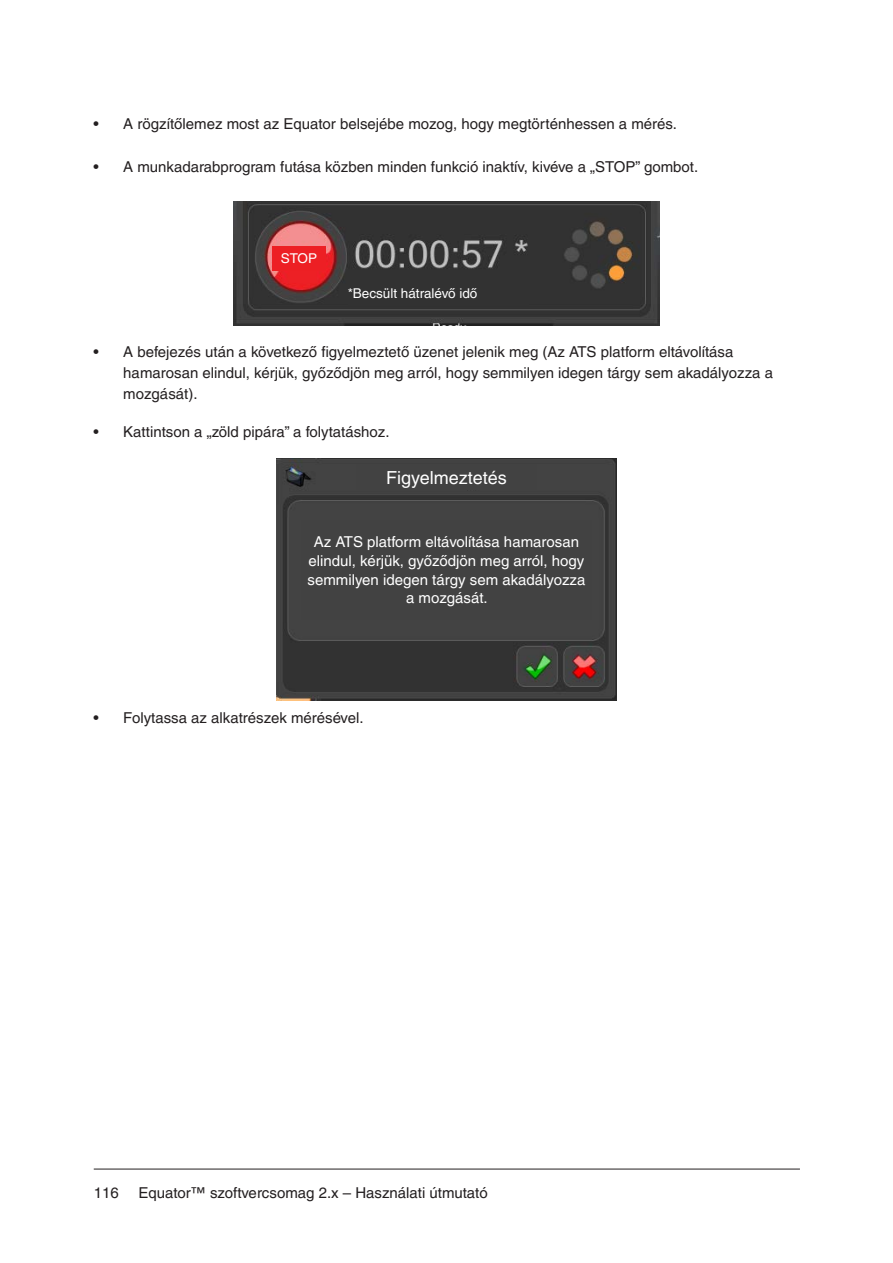
<style>
.page{position:relative;width:893px;height:1263px;background:#fff}
.page>*{position:absolute;margin:0;border:0;box-sizing:border-box;transform-origin:0 0}
.Caption_box_text{font:18px "Helvetica LT Pro";color:#fff}
.t1{font:15px/21px "Helvetica LT Pro";color:#231f20}
.Caption_box_text-2{font:15px/18.8px "Helvetica LT Pro";color:#fff;text-align:center}
.Caption_box_text-3{font:13.5px "Helvetica LT Pro";color:#fff}
</style>
<div class="page">
<hr style="left:94px;top:1169px;width:706px;height:1px;background:#231f20">
<img style="left:234px;top:201px;width:425px;height:125px">
<img style="left:276px;top:458px;width:341px;height:242px">
<div style="left:272px;top:246px;width:54px;height:25px;background:#ed1f24"></div>
<div style="left:348px;top:280px;width:180px;height:26px;background:#323232"></div>
<div style="left:356px;top:464px;width:181px;height:26px;background:#424242"></div>
<div style="left:301px;top:520px;width:290px;height:99px;background:#424242"></div>
<p class="t1" style="left:94px;top:113px;width:585px">• A rögzítőlemez most az Equator belsejébe mozog, hogy megtörténhessen a mérés.</p>
<p class="t1" style="left:94px;top:157px;width:606px">• A munkadarabprogram futása közben minden funkció inaktív, kivéve a „STOP” gombot.</p>
<p class="Caption_box_text-3" style="left:281px;top:250px;width:38px">STOP</p>
<p class="Caption_box_text-3" style="left:348px;top:285px;width:131px">*Becsült hátralévő idő</p>
<p class="t1" style="left:123px;top:341px;width:651px;text-indent:-30px">• A befejezés után a következő figyelmeztető üzenet jelenik meg (Az ATS platform eltávolítása hamarosan elindul, kérjük, győződjön meg arról, hogy semmilyen idegen tárgy sem akadályozza a mozgását).</p>
<p class="t1" style="left:94px;top:421px;width:297px">• Kattintson a „zöld pipára” a folytatáshoz.</p>
<p class="Caption_box_text" style="left:386px;top:467px;width:122px">Figyelmeztetés</p>
<p class="Caption_box_text-2" style="left:308px;top:532px;width:279px">Az ATS platform eltávolítása hamarosan elindul, kérjük, győződjön meg arról, hogy semmilyen idegen tárgy sem akadályozza a mozgását.</p>
<p class="t1" style="left:94px;top:707px;width:269px">• Folytassa az alkatrészek mérésével.</p>
<p class="t1" style="left:94px;top:1182px;width:27px">116</p>
<p class="t1" style="left:138px;top:1182px;width:351px">Equator™ szoftvercsomag 2.x – Használati útmutató</p>
</div>
